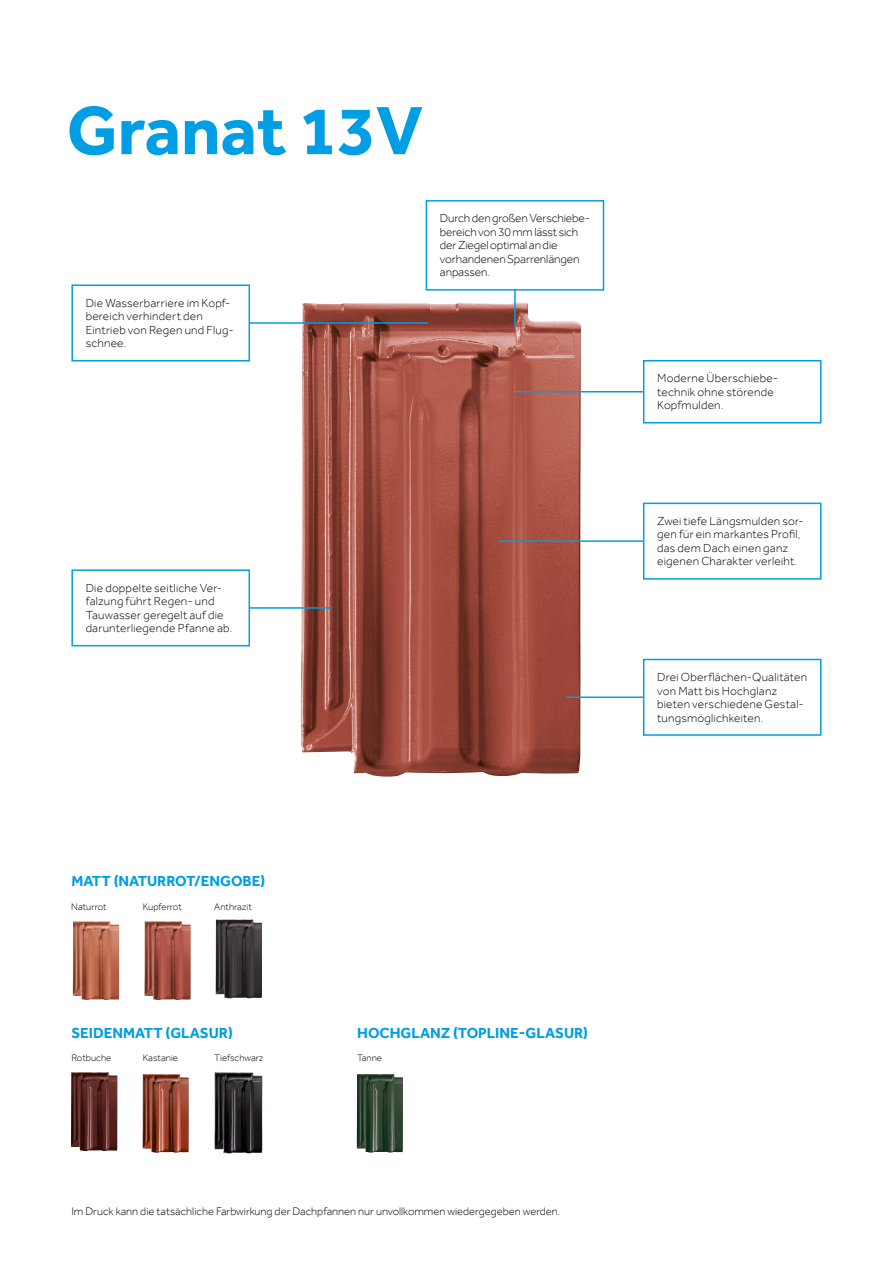
<style>
.page{position:relative;width:893px;height:1263px;background:#fff}
.page>*{position:absolute;margin:0;border:0;box-sizing:border-box;transform-origin:0 0}
.t1{font:700 70.5px "Effra";color:#009ee3}
.t2{font:700 15px "Effra";color:#009ee3}
.t3{font:300 12px/13.5px "Effra";letter-spacing:.015em;color:#000}
.t4{font:300 12px/13.5px "Effra";letter-spacing:-.01em;color:#000}
.t5{font:300 11.25px "Effra";color:#000}
.t6{font:300 9.75px "Effra";color:#000}
</style>
<div class="page">
<img style="left:300px;top:302px;width:281px;height:475px">
<div style="left:426px;top:200px;width:178px;height:91px;border:2px solid #009ee3"></div>
<hr style="left:514px;top:289px;width:2px;height:38px;background:#009ee3">
<div style="left:643px;top:503px;width:178px;height:77px;border:2px solid #009ee3"></div>
<hr style="left:498px;top:540px;width:145px;height:2px;background:#009ee3">
<div style="left:643px;top:360px;width:178px;height:63px;border:2px solid #009ee3"></div>
<hr style="left:515px;top:391px;width:128px;height:1px;background:#009ee3">
<div style="left:643px;top:659px;width:178px;height:77px;border:2px solid #009ee3"></div>
<hr style="left:566px;top:696px;width:77px;height:2px;background:#009ee3">
<div style="left:71px;top:284px;width:179px;height:77px;border:2px solid #009ee3"></div>
<hr style="left:250px;top:322px;width:178px;height:2px;background:#009ee3">
<div style="left:71px;top:569px;width:179px;height:77px;border:2px solid #009ee3"></div>
<hr style="left:250px;top:607px;width:81px;height:2px;background:#009ee3">
<img style="left:73px;top:921px;width:46px;height:79px">
<img style="left:71px;top:1072px;width:46px;height:79px">
<img style="left:357px;top:1074px;width:46px;height:78px">
<img style="left:144px;top:921px;width:47px;height:79px">
<img style="left:142px;top:1074px;width:47px;height:79px">
<img style="left:215px;top:919px;width:47px;height:79px">
<img style="left:214px;top:1072px;width:49px;height:82px">
<h1 class="t1" style="left:67px;top:89px;width:358px">Granat 13V</h1>
<p class="t3" style="left:86px;top:296px;width:150px">Die Wasserbarriere im Kopf-- bereich verhindert den<br>Eintrieb von Regen und Flug&shy;schnee.</p>
<p class="t4" style="left:440px;top:211px;width:152px">Durch den großen Verschiebe&shy;bereich von 30 mm lässt sich der Ziegel optimal an die vorhandenen Sparrenlängen anpassen.</p>
<p class="t3" style="left:86px;top:581px;width:148px">Die doppelte seitliche Ver&shy;falzung führt Regen- und<br>Tauwasser geregelt auf die darunterliegende Pfanne ab.</p>
<p class="t2" style="left:71px;top:872px;width:195px">MATT (NATURROT/ENGOBE)</p>
<p class="t6" style="left:71px;top:901px;width:37px">Naturrot</p>
<p class="t6" style="left:143px;top:901px;width:41px">Kupferrot</p>
<p class="t6" style="left:214px;top:901px;width:39px">Anthrazit</p>
<p class="t2" style="left:71px;top:1024px;width:163px">SEIDENMATT (GLASUR)</p>
<p class="t2" style="left:357px;top:1024px;width:232px">HOCHGLANZ (TOPLINE-GLASUR)</p>
<p class="t6" style="left:71px;top:1052px;width:42px">Rotbuche</p>
<p class="t6" style="left:143px;top:1052px;width:37px">Kastanie</p>
<p class="t6" style="left:214px;top:1052px;width:51px">Tiefschwarz</p>
<p class="t6" style="left:357px;top:1052px;width:27px">Tanne</p>
<p class="t5" style="left:71px;top:1204px;width:490px">Im Druck kann die tatsächliche Farbwirkung der Dachpfannen nur unvollkommen wiedergegeben werden.</p>
<p class="t3" style="left:657px;top:371px;width:123px">Moderne Überschiebe&shy;technik ohne störende<br>Kopfmulden.</p>
<p class="t3" style="left:657px;top:514px;width:148px">Zwei tiefe Längsmulden sor&shy;gen für ein markantes Profil, das dem Dach einen ganz eigenen Charakter verleiht.</p>
<p class="t3" style="left:657px;top:670px;width:152px">Drei Oberflächen-Qualitäten von Matt bis Hochglanz bieten verschiedene Gestal&shy;tungsmöglichkeiten.</p>
</div>
